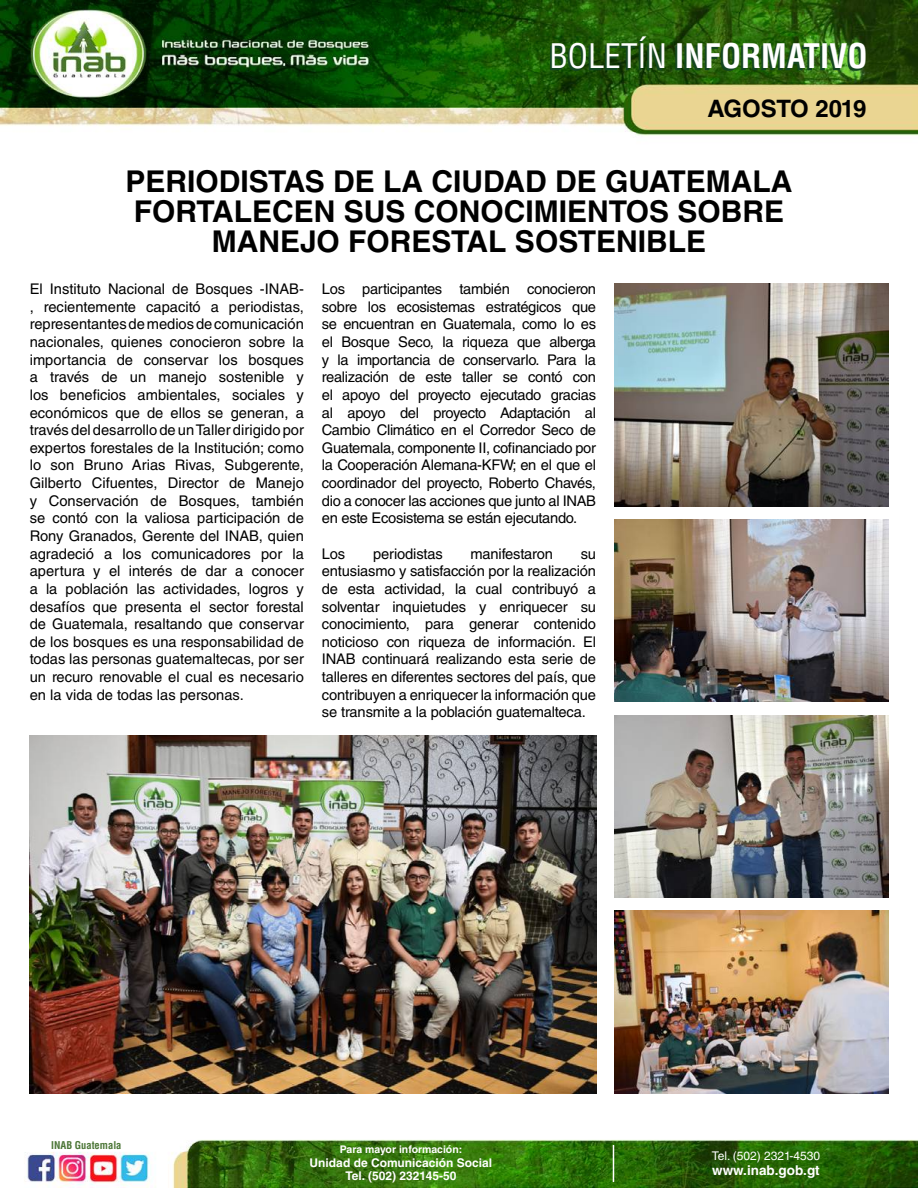
<style>
.page{position:relative;width:918px;height:1188px;background:#fff}
.page>*{position:absolute;margin:0;border:0;box-sizing:border-box;transform-origin:0 0}
.t1{font:700 condensed 33px "Helvetica LT Std";color:#fff}
.t2{font:700 30px/30px "Helvetica LT Std";color:#000;text-align:center}
.t3{font:700 24px "Helvetica LT Std";letter-spacing:-.03em;color:#000}
.t4{font:14.7px/17.7px "Helvetica LT Std";letter-spacing:-.01em;color:#000;text-align:justify}
.t5{font:700 13.5px "Helvetica LT Std";color:#fff}
.t6{font:700 12px/13.5px "Helvetica LT Std";color:#fff;text-align:center}
.t7{font:12px "Helvetica LT Std";color:#fff}
.t8{font:700 10.5px "Helvetica LT Std";color:#fff}
.t9{font:700 condensed 10.5px "Helvetica LT Std";color:#4c7637}
.s1{font-weight:400}
</style>
<div class="page">
<img style="left:0;top:0;width:918px;height:1188px">
<svg style="left:550px;top:39px;width:314px;height:32px;background:#215813"></svg>
<hr style="left:613px;top:1145px;width:1px;height:37px;background:#fff">
<img style="left:614px;top:715px;width:274px;height:183px">
<img style="left:614px;top:519px;width:274px;height:183px">
<img style="left:614px;top:284px;width:274px;height:222px">
<img style="left:614px;top:911px;width:274px;height:183px">
<img style="left:30px;top:736px;width:566px;height:358px">
<h1 class="t1" style="left:550px;top:35px;width:320px"><span class="s1">BOLETÍN</span> INFORMATIVO</h1>
<h3 class="t3" style="left:707px;top:94px;width:161px">AGOSTO 2019</h3>
<h2 class="t2" style="left:125px;top:166px;width:669px">PERIODISTAS DE LA CIUDAD DE GUATEMALA<br>FORTALECEN SUS CONOCIMIENTOS SOBRE<br>MANEJO FORESTAL SOSTENIBLE</h2>
<p class="t4" style="left:30px;top:280px;width:276px">El Instituto Nacional de Bosques -INAB-, recientemente capacitó a periodistas, representantes de medios de comunicación nacionales, quienes conocieron sobre la importancia de conservar los bosques a través de un manejo sostenible y los beneficios ambientales, sociales y económicos que de ellos se generan, a través del desarrollo de un Taller dirigido por expertos forestales de la Institución; como lo son Bruno Arias Rivas, Subgerente, Gilberto Cifuentes, Director de Manejo y Conservación de Bosques, también se contó con la valiosa participación de Rony Granados, Gerente del INAB, quien agradeció a los comunicadores por la apertura y el interés de dar a conocer a la población las actividades, logros y desafíos que presenta el sector forestal de Guatemala, resaltando que conservar de los bosques es una responsabilidad de todas las personas guatemaltecas, por ser un recuro renovable el cual es necesario en la vida de todas las personas.</p>
<p class="t4" style="left:322px;top:280px;width:276px">Los participantes también conocieron sobre los ecosistemas estratégicos que se encuentran en Guatemala, como lo es el Bosque Seco, la riqueza que alberga y la importancia de conservarlo. Para la realización de este taller se contó con el apoyo del proyecto ejecutado gracias al apoyo del proyecto Adaptación al Cambio Climático en el Corredor Seco de Guatemala, componente II, cofinanciado por la Cooperación Alemana-KFW; en el que el coordinador del proyecto, Roberto Chavés, dio a conocer las acciones que junto al INAB en este Ecosistema se están ejecutando.</p>
<p class="t4" style="left:322px;top:545px;width:25px">Los</p>
<p class="t4" style="left:373px;top:545px;width:71px">periodistas</p>
<p class="t4" style="left:470px;top:545px;width:84px">manifestaron</p>
<p class="t4" style="left:322px;top:545px;width:276px;text-indent:259px">su entusiasmo y satisfacción por la realización de esta actividad, la cual contribuyó a solventar inquietudes y enriquecer su conocimiento, para generar contenido noticioso con riqueza de información. El INAB continuará realizando esta serie de talleres en diferentes sectores del país, que contribuyen a enriquecer la información que se transmite a la población guatemalteca.</p>
<p class="t9" style="left:51px;top:1139px;width:72px">INAB Guatemala</p>
<p class="t8" style="left:340px;top:1143px;width:124px">Para mayor información:</p>
<p class="t6" style="left:310px;top:1156px;width:184px">Unidad de Comunicación Social<br>Tel. (502) 232145-50</p>
<p class="t7" style="left:712px;top:1149px;width:110px">Tel. (502) 2321-4530</p>
<p class="t5" style="left:712px;top:1162px;width:109px">www.inab.gob.gt</p>
</div>
